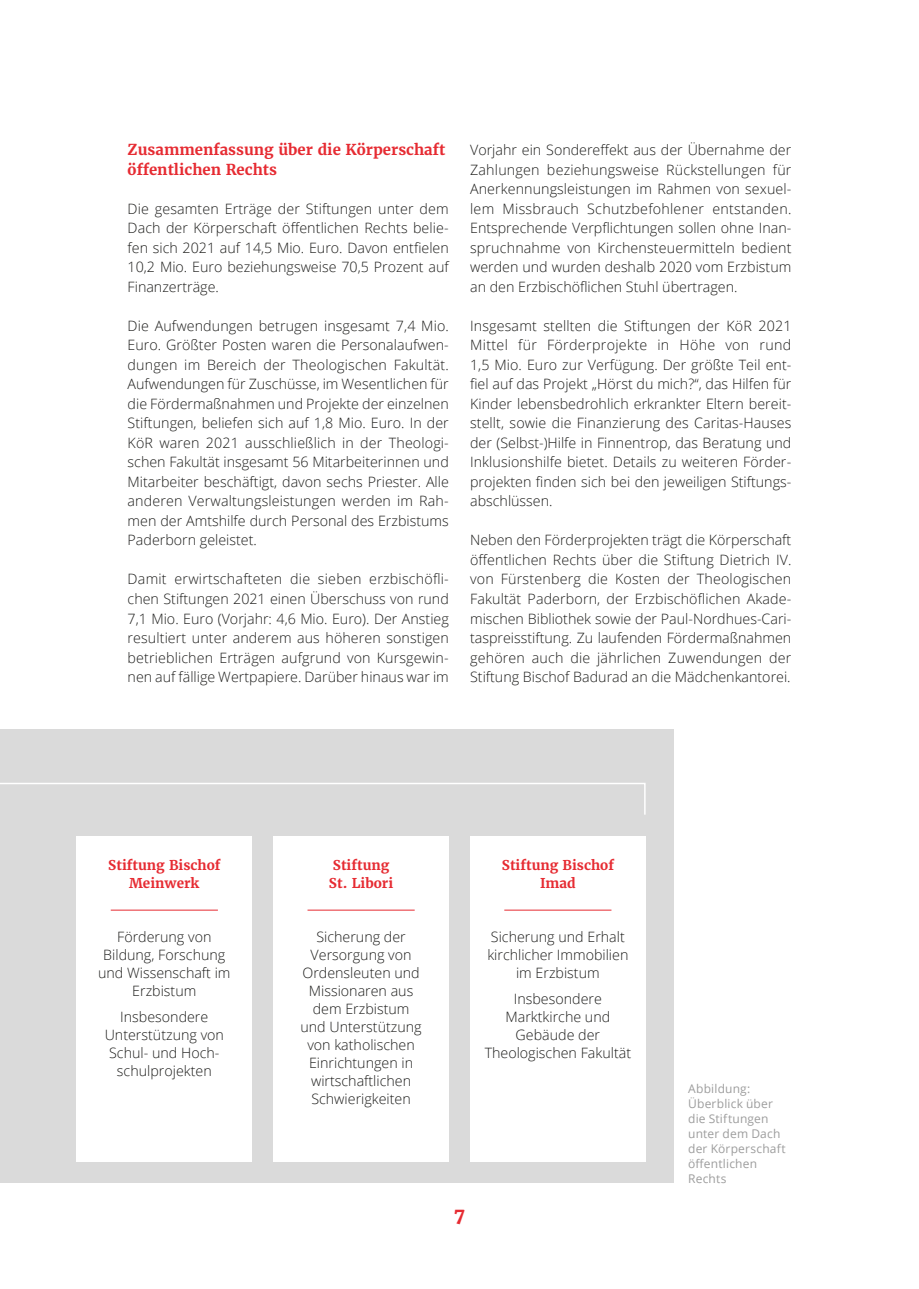
<style>
.page{position:relative;width:919px;height:1289px;background:#fff}
.page>*{position:absolute;margin:0;border:0;box-sizing:border-box;transform-origin:0 0}
.t1{font:800 18px "Merriweather";color:#e62b32}
.Subhead_2{font:700 15px/19.5px "Merriweather";color:#e62b32}
.Fließtext{font:300 14.25px/19.5px "Open Sans";color:#1d1d1b;text-align:justify}
.Subhead_2-2{font:300 14.25px/18px "Open Sans";color:#1d1d1b;text-align:center}
.Subhead_2-3{font:700 13.5px/18px "Merriweather";color:#e62b32;text-align:center}
.TD_text_ebene_2{font:12px/15px "Open Sans";letter-spacing:.015em;color:#9d9d9d}
</style>
<div class="page">
<div style="left:0;top:729px;width:673px;height:453px;background:#dadada"></div>
<div style="left:77px;top:836px;width:175px;height:325px;background:#fff"></div>
<hr style="left:111px;top:909px;width:107px;height:1px;background:#e62b32">
<div style="left:273px;top:836px;width:176px;height:325px;background:#fff"></div>
<hr style="left:307px;top:909px;width:107px;height:1px;background:#e62b32">
<div style="left:470px;top:836px;width:175px;height:325px;background:#fff"></div>
<hr style="left:504px;top:909px;width:107px;height:1px;background:#e62b32">
<svg style="left:0;top:783px;width:646px;height:32px"></svg>
<p class="Subhead_2" style="left:128px;top:140px;width:319px">Zusammenfassung über die Körperschaft öffentlichen Rechts</p>
<p class="Fließtext" style="left:128px;top:198px;width:323px">Die gesamten Erträge der Stiftungen unter dem Dach der Körperschaft öffentlichen Rechts belie&shy;fen sich 2021 auf 14,5 Mio. Euro. Davon entfielen 10,2 Mio. Euro beziehungsweise 70,5 Prozent auf Finanzerträge.</p>
<p class="Fließtext" style="left:128px;top:315px;width:323px">Die Aufwendungen betrugen insgesamt 7,4 Mio.<br>Euro. Größter Posten waren die Personalaufwen&shy;dungen im Bereich der Theologischen Fakultät.<br>Aufwendungen für Zuschüsse, im Wesentlichen für die Fördermaßnahmen und Projekte der einzelnen Stiftungen, beliefen sich auf 1,8 Mio. Euro. In der KöR waren 2021 ausschließlich in der Theologi&shy;schen Fakultät insgesamt 56 Mitarbeiterinnen und Mitarbeiter beschäftigt, davon sechs Priester. Alle anderen Verwaltungsleistungen werden im Rah&shy;men der Amtshilfe durch Personal des Erzbistums Paderborn geleistet.</p>
<p class="Fließtext" style="left:128px;top:569px;width:323px">Damit erwirtschafteten die sieben erzbischöfli&shy;chen Stiftungen 2021 einen Überschuss von rund 7,1 Mio. Euro (Vorjahr: 4,6 Mio. Euro). Der Anstieg resultiert unter anderem aus höheren sonstigen betrieblichen Erträgen aufgrund von Kursgewin&shy;nen auf fällige Wertpapiere. Darüber hinaus war im</p>
<p class="Fließtext" style="left:470px;top:140px;width:323px">Vorjahr ein Sondereffekt aus der Übernahme der Zahlungen beziehungsweise Rückstellungen für Anerkennungsleistungen im Rahmen von sexuel&shy;lem Missbrauch Schutzbefohlener entstanden.<br>Entsprechende Verpflichtungen sollen ohne Inan&shy;spruchnahme von Kirchensteuermitteln bedient werden und wurden deshalb 2020 vom Erzbistum an den Erzbischöflichen Stuhl übertragen.</p>
<p class="Fließtext" style="left:470px;top:315px;width:323px">Insgesamt stellten die Stiftungen der KöR 2021<br>Mittel für Förderprojekte in Höhe von rund 1,5 Mio. Euro zur Verfügung. Der größte Teil ent&shy;fiel auf das Projekt „Hörst du mich?“, das Hilfen für Kinder lebensbedrohlich erkrankter Eltern bereit&shy;stellt, sowie die Finanzierung des Caritas-Hauses der (Selbst-)Hilfe in Finnentrop, das Beratung und Inklusionshilfe bietet. Details zu weiteren Förder&shy;projekten finden sich bei den jeweiligen Stiftungs&shy;abschlüssen.</p>
<p class="Fließtext" style="left:470px;top:530px;width:323px">Neben den Förderprojekten trägt die Körperschaft öffentlichen Rechts über die Stiftung Dietrich IV. von Fürstenberg die Kosten der Theologischen Fakultät Paderborn, der Erzbischöflichen Akade&shy;mischen Bibliothek sowie der Paul-Nordhues-Cari&shy;taspreisstiftung. Zu laufenden Fördermaßnahmen gehören auch die jährlichen Zuwendungen der Stiftung Bischof Badurad an die Mädchenkantorei.</p>
<p class="Subhead_2-3" style="left:108px;top:856px;width:114px">Stiftung Bischof<br>Meinwerk</p>
<p class="Subhead_2-2" style="left:98px;top:927px;width:134px">Förderung von<br>Bildung, Forschung und Wissenschaft im<br>Erzbistum</p>
<p class="Subhead_2-2" style="left:105px;top:1007px;width:121px">Insbesondere<br>Unterstützung von<br>Schul- und Hoch&shy;schulprojekten</p>
<p class="Subhead_2-3" style="left:329px;top:856px;width:66px;text-align:left">Stiftung<br>St. Libori</p>
<p class="Subhead_2-2" style="left:300px;top:927px;width:123px">Sicherung der<br>Versorgung von<br>Ordensleuten und<br>Missionaren aus dem Erzbistum und Unterstützung von katholischen<br>Einrichtungen in wirtschaftlichen<br>Schwierigkeiten</p>
<p class="Subhead_2-3" style="left:502px;top:856px;width:114px">Stiftung Bischof<br>Imad</p>
<p class="Subhead_2-2" style="left:487px;top:927px;width:143px">Sicherung und Erhalt kirchlicher Immobilien im Erzbistum</p>
<p class="Subhead_2-2" style="left:484px;top:989px;width:148px">Insbesondere<br>Marktkirche und<br>Gebäude der<br>Theologischen Fakultät</p>
<p class="TD_text_ebene_2" style="left:688px;top:1080px;width:99px">Abbildung:<br>Überblick über die Stiftungen unter dem Dach der Körperschaft öffentlichen<br>Rechts</p>
<p class="t1" style="left:454px;top:1203px;width:12px">7</p>
</div>
